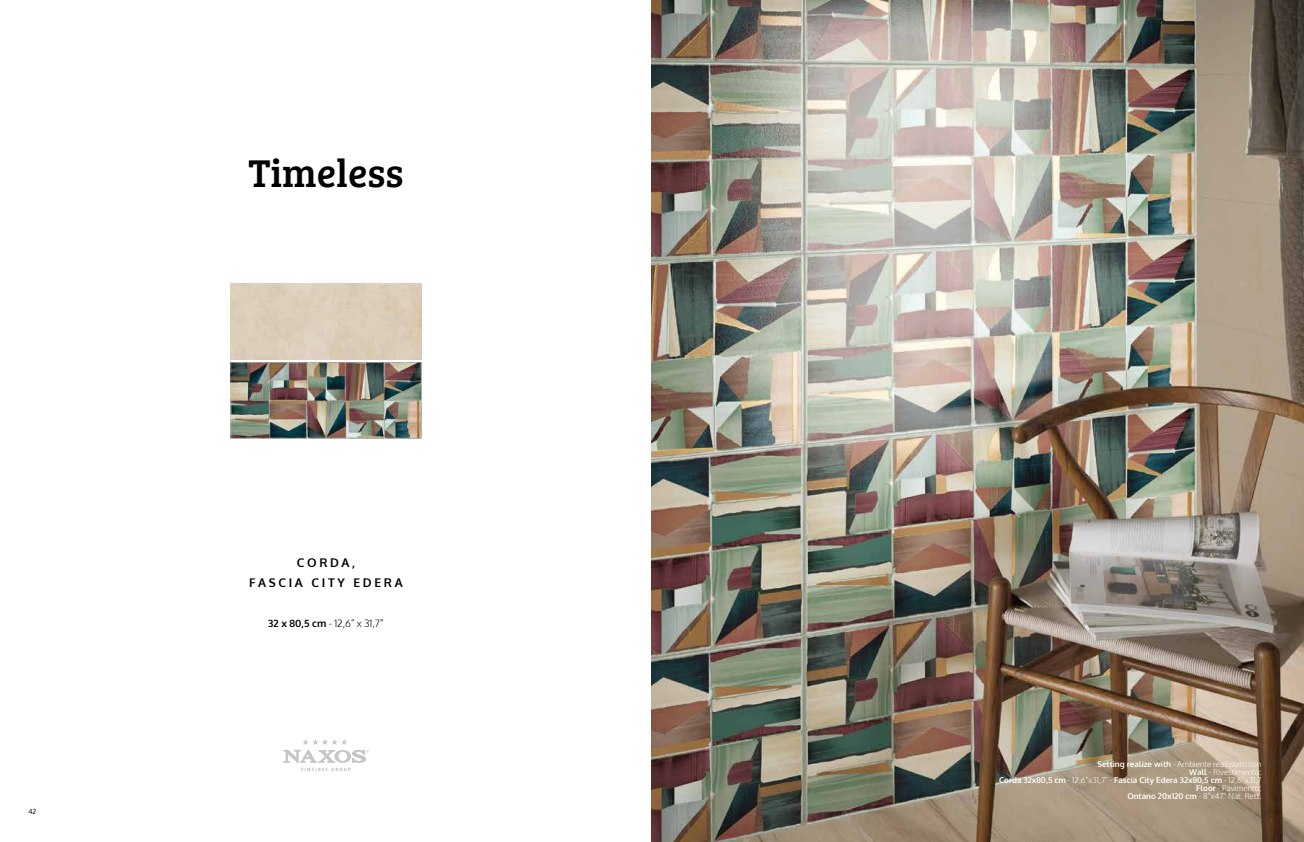
<style>
.page{position:relative;width:1304px;height:842px;background:#fff}
.page>*{position:absolute;margin:0;border:0;box-sizing:border-box;transform-origin:0 0}
.t1{font:40px "Bree Serif";color:#000}
.t2{font:700 12px/20px "Oxygen";letter-spacing:.225em;color:#000;text-align:center}
.t3{font:300 10px "Oxygen";color:#000}
.t4{font:300 8px/8px "Oxygen";color:#fff;text-align:right}
.t5{font:7px "Oxygen";color:#000}
.s1{font-weight:700}
</style>
<div class="page">
<img style="left:652px;top:0;width:652px;height:842px">
<svg style="left:283px;top:739px;width:86px;height:32px"></svg>
<img style="left:230px;top:362px;width:192px;height:76px">
<p class="t5" style="left:28px;top:806px;width:9px">42</p>
<h1 class="t1" style="left:248px;top:144px;width:157px">Timeless</h1>
<h2 class="t2" style="left:249px;top:553px;width:155px">CORDA,<br>FASCIA CITY EDERA</h2>
<p class="t3" style="left:268px;top:617px;width:117px"><span class="s1">32 x 80,5 cm</span> - 12,6” x 31,7”</p>
<p class="t4" style="left:999px;top:761px;width:264px"><span class="s1">Setting realize with</span> - Ambiente realizzato con<br><span class="s1">Wall</span> - Rivestimento:<br><span class="s1">Corda 32x80,5 cm</span> - 12,6”x31,7” - <span class="s1">Fascia City Edera 32x80,5 cm</span> - 12,6”x31,7<br><span class="s1">Floor</span> - Pavimento:<br><span class="s1">Ontano 20x120 cm</span> - 8”x47” Nat. Rett.</p>
</div>
